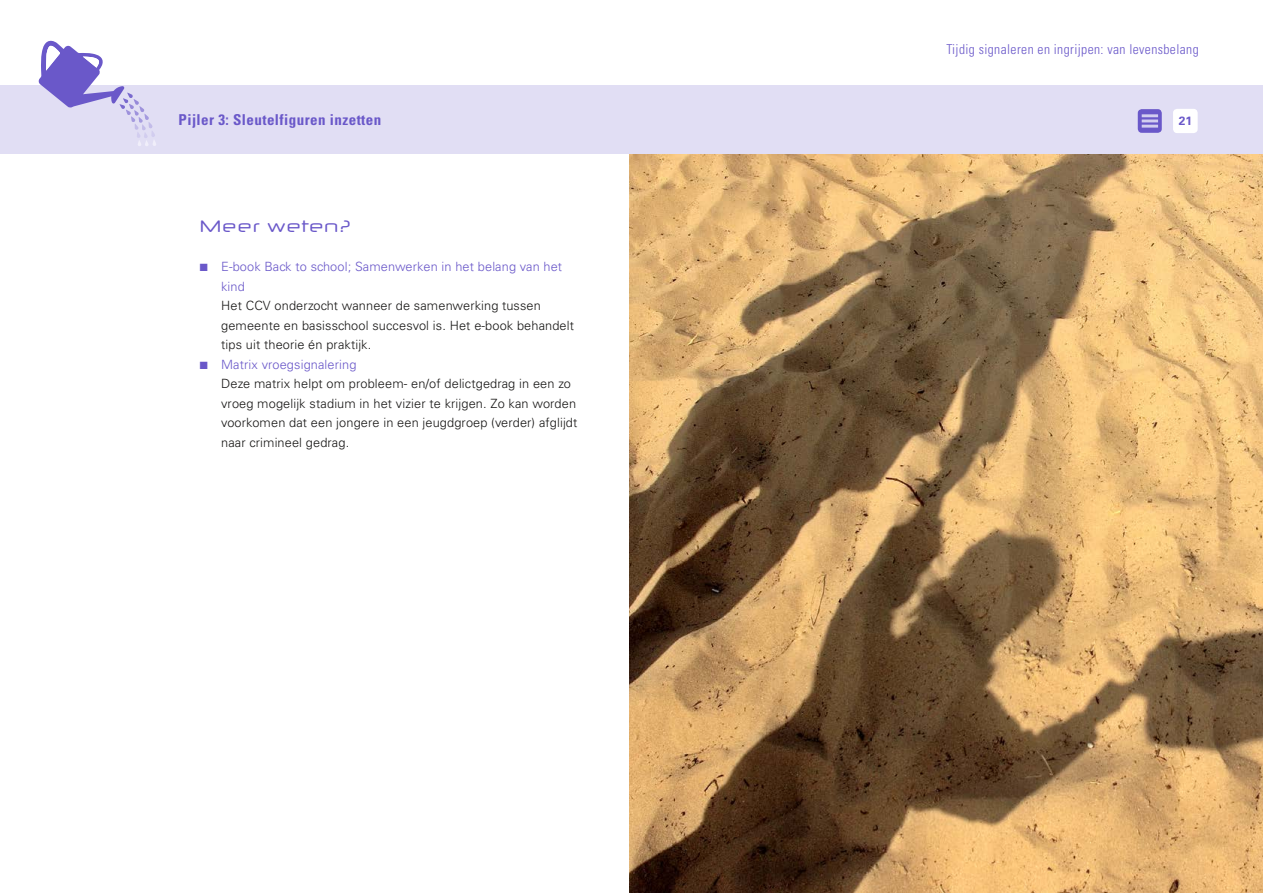
<style>
.page{position:relative;width:1263px;height:893px;background:#fff}
.page>*{position:absolute;margin:0;border:0;box-sizing:border-box;transform-origin:0 0}
.t1{font:16.5px "Neuropol X Free";letter-spacing:.02em;color:#6a58c9}
.t2{font:700 condensed 15px "Univers";letter-spacing:.03em;color:#6a58c9}
.t3{font:300 condensed 13.65px "Univers";letter-spacing:.03em;color:#6a58c9}
.t4{font:300 12.75px/19.5px "Univers";letter-spacing:.01em;color:#181716}
.t5{font:300 12.75px/19.5px "Univers";letter-spacing:.01em;color:#6a58c9}
.t6{font:700 12px "Univers";color:#6a58c9}
.s1{color:#6a58c9}
</style>
<div class="page">
<img style="left:630px;top:153px;width:633px;height:740px">
<div style="left:0;top:85px;width:1263px;height:68px;background:#e1def4"></div>
<svg style="left:38px;top:40px;width:118px;height:106px"></svg>
<div style="left:1173px;top:109px;width:25px;height:24px;background:#fff;border-radius:4px"></div>
<svg style="left:1138px;top:109px;width:24px;height:24px"></svg>
<hr style="left:1142px;top:114px;width:16px;height:3px;background:#d2cdef">
<svg style="left:1142px;top:120px;width:16px;height:2px"></svg>
<hr style="left:1142px;top:125px;width:16px;height:3px;background:#d2cdef">
<p class="t3" style="left:946px;top:41px;width:254px">Tijdig signaleren en ingrijpen: van levensbelang</p>
<p class="t2" style="left:179px;top:110px;width:204px">Pijler 3: Sleutelfiguren inzetten</p>
<p class="t6" style="left:1179px;top:113px;width:15px">21</p>
<p class="t1" style="left:200px;top:216px;width:153px">Meer weten?</p>
<p class="t5" style="left:221px;top:257px;width:343px;text-indent:-21px">■ E-book Back to school; Samenwerken in het belang van het kind</p>
<p class="t4" style="left:221px;top:296px;width:354px">Het CCV onderzocht wanneer de samenwerking tussen gemeente en basisschool succesvol is. Het e-book behandelt tips uit theorie én praktijk.</p>
<p class="t4" style="left:221px;top:354px;width:358px;text-indent:-21px"><span class="s1">■ Matrix vroegsignalering<br></span>Deze matrix helpt om probleem- en/of delictgedrag in een zo vroeg mogelijk stadium in het vizier te krijgen. Zo kan worden voorkomen dat een jongere in een jeugdgroep (verder) afglijdt naar crimineel gedrag.</p>
</div>
